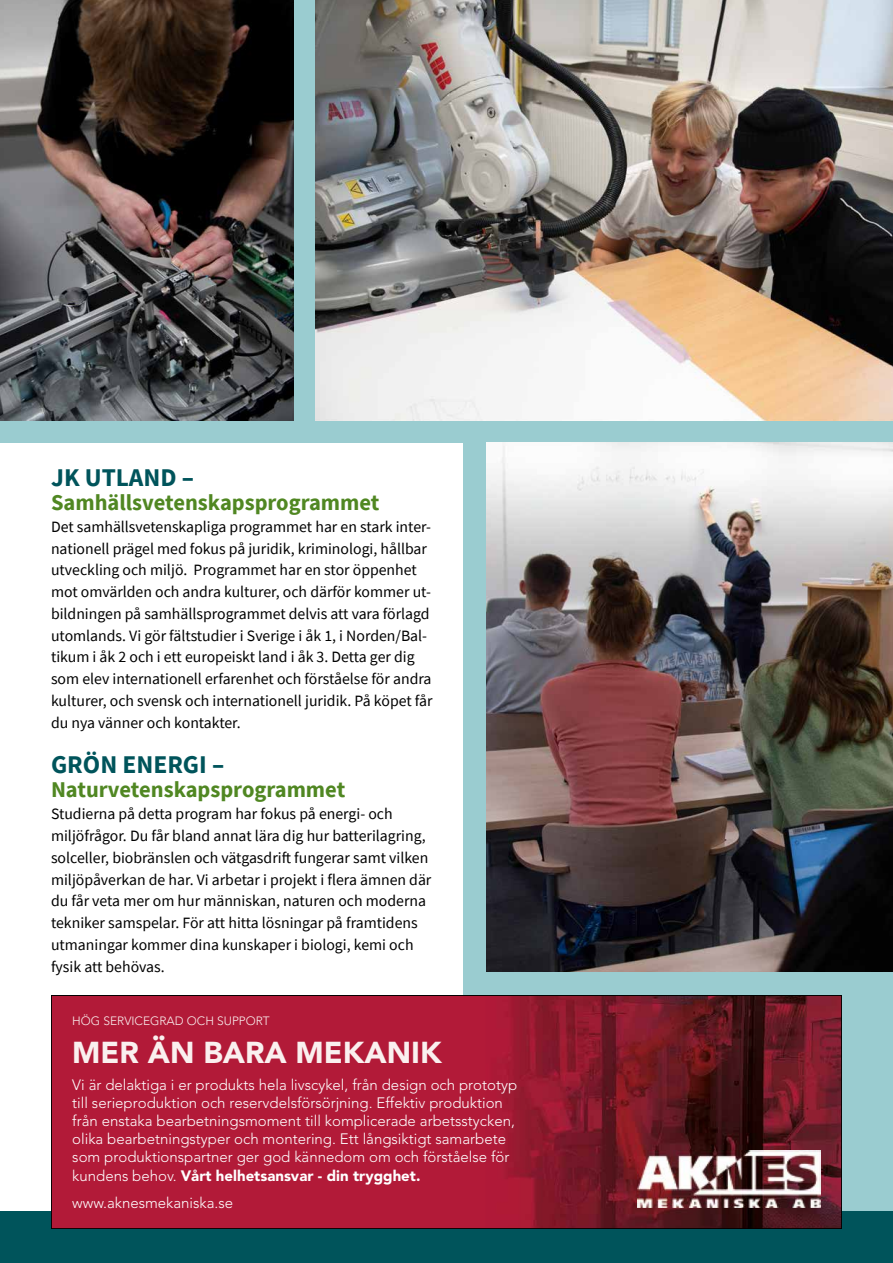
<style>
.page{position:relative;width:893px;height:1263px;background:#fff}
.page>*{position:absolute;margin:0;border:0;box-sizing:border-box;transform-origin:0 0}
.t1{font:900 30px "Avenir LT Std";color:#faf0ef}
.t2{font:700 25.5px "Source Sans Pro";color:#00545b}
.t3{font:700 22.5px "Source Sans Pro";color:#508722}
.t4{font:15.75px/21.8px "Source Sans Pro";color:#000}
.t5{font:300 15px/18.1px "Avenir LT Std";color:#fff}
.t6{font:300 12px "Avenir LT Std";color:#faf0ef}
.s1{font-weight:900}
</style>
<div class="page">
<div style="left:0;top:0;width:893px;height:442px;background:#9accd0"></div>
<div style="left:463px;top:420px;width:430px;height:802px;background:#9accd0"></div>
<div style="left:0;top:1212px;width:893px;height:51px;background:#00545b"></div>
<div style="left:51px;top:995px;width:435px;height:234px;background:#b21a38"></div>
<img style="left:486px;top:997px;width:354px;height:230px">
<img style="left:637px;top:1151px;width:184px;height:57px">
<div style="left:51px;top:995px;width:791px;height:234px;border:1px solid #000"></div>
<img style="left:487px;top:442px;width:406px;height:530px">
<img style="left:316px;top:0;width:577px;height:420px">
<img style="left:0;top:0;width:293px;height:420px">
<h2 class="t2" style="left:51px;top:460px;width:145px">JK UTLAND –</h2>
<h3 class="t3" style="left:51px;top:487px;width:330px">Samhällsvetenskapsprogrammet</h3>
<p class="t4" style="left:51px;top:516px;width:383px">Det samhällsvetenskapliga programmet har en stark inter&shy;nationell prägel med fokus på juridik, kriminologi, hållbar utveckling och miljö. Programmet har en stor öppenhet mot omvärlden och andra kulturer, och därför kommer ut&shy;bildningen på samhällsprogrammet delvis att vara förlagd utomlands. Vi gör fältstudier i Sverige i åk 1, i Norden/Bal&shy;tikum i åk 2 och i ett europeiskt land i åk 3. Detta ger dig som elev internationell erfarenhet och förståelse för andra kulturer, och svensk och internationell juridik. På köpet får du nya vänner och kontakter.</p>
<h2 class="t2" style="left:51px;top:748px;width:175px">GRÖN ENERGI –</h2>
<h3 class="t3" style="left:51px;top:775px;width:296px">Naturvetenskapsprogrammet</h3>
<p class="t4" style="left:51px;top:803px;width:382px">Studierna på detta program har fokus på energi- och miljöfrågor. Du får bland annat lära dig hur batterilagring, solceller, biobränslen och vätgasdrift fungerar samt vilken miljöpåverkan de har. Vi arbetar i projekt i flera ämnen där du får veta mer om hur människan, naturen och moderna tekniker samspelar. För att hitta lösningar på framtidens utmaningar kommer dina kunskaper i biologi, kemi och fysik att behövas.</p>
<p class="t6" style="left:72px;top:1014px;width:199px">HÖG SERVICEGRAD OCH SUPPORT</p>
<h1 class="t1" style="left:72px;top:1034px;width:371px">MER ÄN BARA MEKANIK</h1>
<p class="t5" style="left:72px;top:1076px;width:446px">Vi är delaktiga i er produkts hela livscykel, från design och prototyp till serieproduktion och reservdelsförsörjning. Effektiv produktion från enstaka bearbetningsmoment till komplicerade arbetsstycken, olika bearbetningstyper och montering. Ett långsiktigt samarbete som produktionspartner ger god kännedom om och förståelse för kundens behov. <span class="s1">Vårt helhetsansvar - din trygghet.</span></p>
<p class="t5" style="left:72px;top:1194px;width:162px">www.aknesmekaniska.se</p>
</div>
